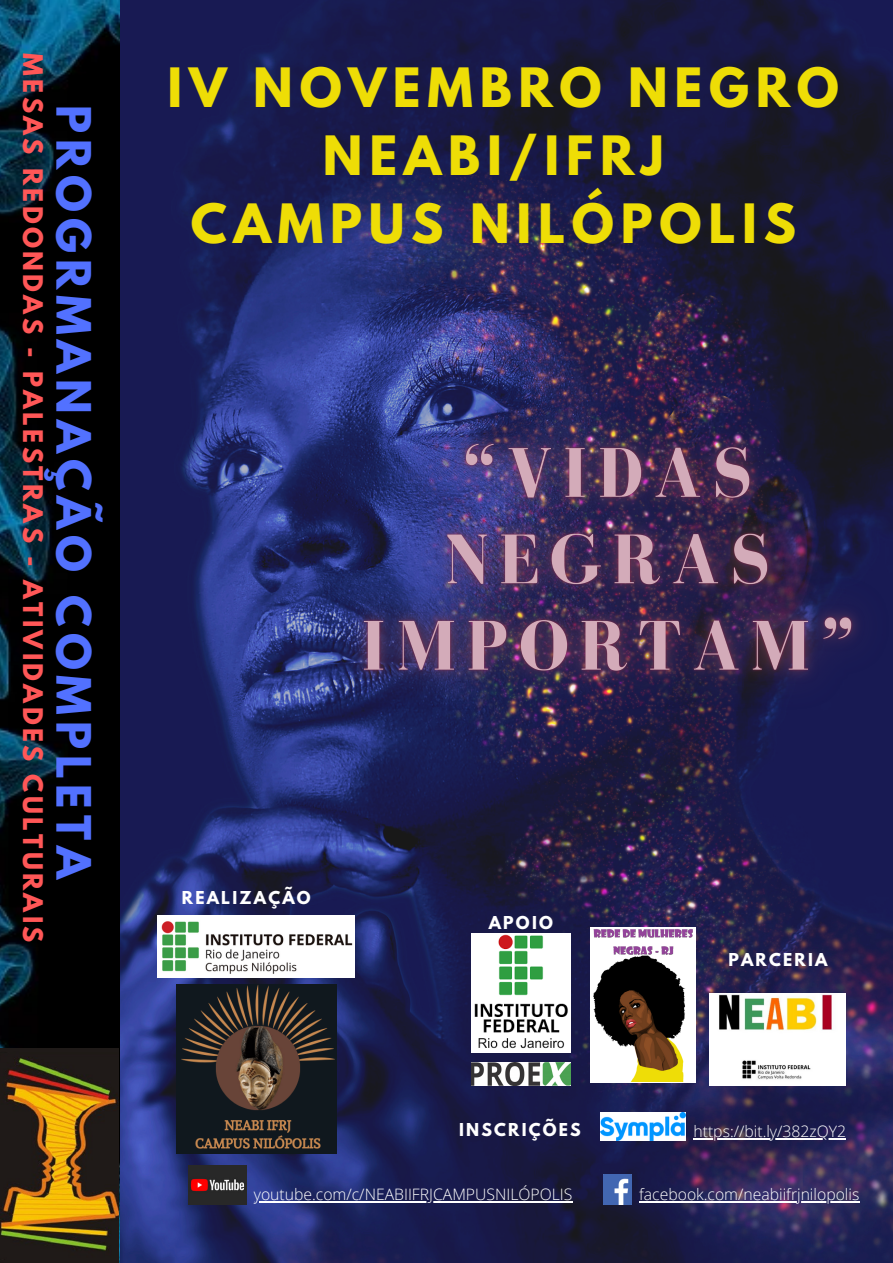
<style>
.page{position:relative;width:893px;height:1263px;background:#fff}
.page>*{position:absolute;margin:0;border:0;box-sizing:border-box;transform-origin:0 0}
.t1{font:700 48px/68.1px "League Spartan";letter-spacing:.14em;color:#eedd06;text-align:center}
.t2{font:700 42px "League Spartan";letter-spacing:.14em;color:#5271ff}
.t3{font:700 24px "League Spartan";letter-spacing:.14em;color:#ff5757}
.t4{font:300 15.75px "Open Sans";color:#fff}
.t5{font:700 15.75px "League Spartan";letter-spacing:.14em;color:#fff}
</style>
<div class="page">
<img style="left:0;top:0;width:893px;height:1263px">
<img style="left:177px;top:984px;width:159px;height:169px">
<img style="left:158px;top:915px;width:197px;height:63px">
<img style="left:471px;top:1062px;width:99px;height:23px">
<img style="left:471px;top:934px;width:99px;height:118px">
<img style="left:1px;top:0;width:118px;height:1048px">
<img style="left:0;top:1048px;width:119px;height:215px">
<img style="left:590px;top:927px;width:105px;height:154px">
<img style="left:710px;top:993px;width:135px;height:92px">
<img style="left:285px;top:359px;width:608px;height:400px">
<hr style="left:254px;top:1201px;width:319px;height:1px;background:#fff">
<hr style="left:639px;top:1201px;width:220px;height:1px;background:#fff">
<img style="left:189px;top:1166px;width:57px;height:38px">
<img style="left:603px;top:1174px;width:29px;height:30px">
<hr style="left:693px;top:1138px;width:153px;height:1px;background:#fff">
<img style="left:600px;top:1112px;width:85px;height:29px">
<h3 class="t3" style="left:45px;top:53px;width:891px;rotate:90deg">MESAS REDONDAS - PALESTRAS - ATIVIDADES CULTURAIS</h3>
<h2 class="t2" style="left:94px;top:105px;width:777px;rotate:90deg">PROGRMANAÇÃO COMPLETA</h2>
<h1 class="t1" style="left:168px;top:60px;width:673px">IV NOVEMBRO NEGRO<br>NEABI/IFRJ<br>CAMPUS NILÓPOLIS</h1>
<p class="t5" style="left:182px;top:889px;width:130px">REALIZAÇÃO</p>
<p class="t5" style="left:489px;top:915px;width:66px">APOIO</p>
<p class="t5" style="left:728px;top:952px;width:101px">PARCERIA</p>
<p class="t5" style="left:459px;top:1121px;width:123px">INSCRIÇÕES</p>
<p class="t4" style="left:693px;top:1120px;width:154px">https://bit.ly/382zQY2</p>
<p class="t4" style="left:254px;top:1183px;width:320px">youtube.com/c/NEABIIFRJCAMPUSNILÓPOLIS</p>
<p class="t4" style="left:639px;top:1183px;width:222px">facebook.com/neabiifrjnilopolis</p>
</div>
